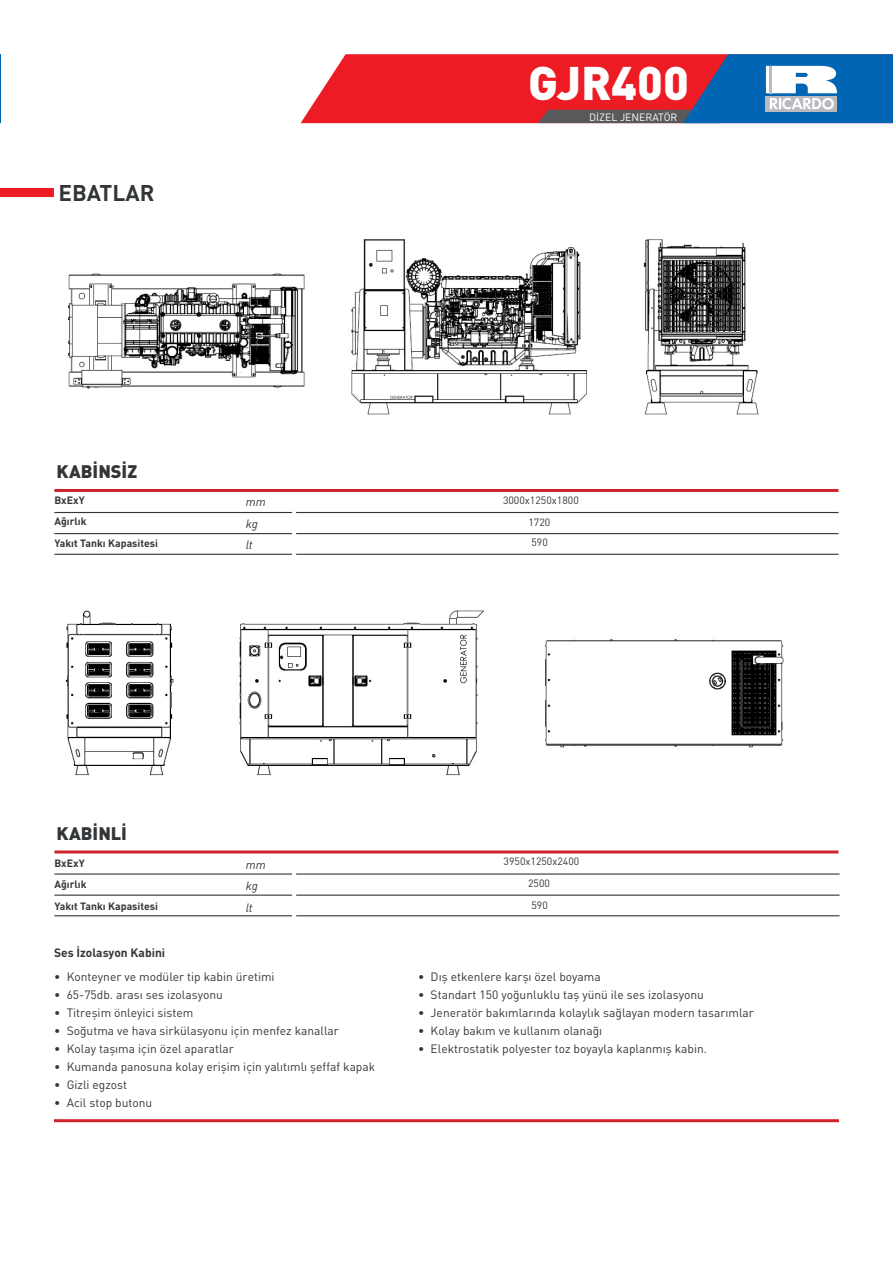
<style>
.page{position:relative;width:893px;height:1263px;background:#fff}
.page>*{position:absolute;margin:0;border:0;box-sizing:border-box;transform-origin:0 0}
.t1{font:900 46.5px "DIN Pro";color:#fff}
.t2{font:700 22.5px "DIN Pro";color:#333638}
.t3{font:900 18px "DIN Pro";color:#333638}
.t4{font:12px "DIN Pro";color:#333638}
.t5{font:700 12px "DIN Pro";color:#333638}
.t6{font:italic 12px "DIN Pro";color:#333638}
.t7{font:700 10.5px "DIN Pro";color:#333638}
.t8{font:10.5px "DIN Pro";color:#333638}
.t9{font:10.5px "DIN Pro";color:#fff}
</style>
<div class="page">
<hr style="left:54px;top:1119px;width:785px;height:3px;background:#d1232a">
<hr style="left:0;top:54px;width:1px;height:69px;background:#0066b3">
<svg style="left:301px;top:54px;width:592px;height:69px;background:#ac4860"></svg>
<hr style="left:770px;top:66px;width:2px;height:27px;background:#b8babd">
<div style="left:0;top:188px;width:54px;height:9px;background:#ed1c24"></div>
<hr style="left:54px;top:489px;width:784px;height:3px;background:#d1232a">
<hr style="left:54px;top:850px;width:784px;height:3px;background:#d1232a">
<hr style="left:54px;top:512px;width:238px;height:1px;background:#333638">
<hr style="left:296px;top:512px;width:542px;height:1px;background:#333638">
<hr style="left:54px;top:533px;width:238px;height:1px;background:#333638">
<hr style="left:296px;top:533px;width:542px;height:1px;background:#333638">
<hr style="left:54px;top:554px;width:238px;height:1px;background:#333638">
<hr style="left:296px;top:554px;width:542px;height:1px;background:#333638">
<hr style="left:54px;top:873px;width:238px;height:1px;background:#333638">
<hr style="left:296px;top:873px;width:544px;height:1px;background:#333638">
<hr style="left:54px;top:894px;width:238px;height:2px;background:#333638">
<hr style="left:296px;top:894px;width:544px;height:2px;background:#333638">
<hr style="left:54px;top:915px;width:238px;height:1px;background:#333638">
<hr style="left:296px;top:915px;width:544px;height:1px;background:#333638">
<img style="left:68px;top:239px;width:691px;height:176px">
<svg style="left:390px;top:396px;width:23px;height:3px"></svg>
<img style="left:65px;top:610px;width:719px;height:166px">
<svg style="left:460px;top:635px;width:7px;height:48px"></svg>
<p class="t2" style="left:59px;top:174px;width:97px">EBATLAR</p>
<p class="t3" style="left:57px;top:456px;width:82px">KABİNSİZ</p>
<p class="t7" style="left:54px;top:491px;width:32px">BxExY</p>
<p class="t7" style="left:54px;top:513px;width:34px">Ağırlık</p>
<p class="t7" style="left:54px;top:535px;width:105px">Yakıt Tankı Kapasitesi</p>
<p class="t6" style="left:246px;top:492px;width:22px">mm</p>
<p class="t6" style="left:246px;top:514px;width:14px">kg</p>
<p class="t6" style="left:246px;top:536px;width:8px">lt</p>
<p class="t1" style="left:528px;top:43px;width:162px">GJR400</p>
<p class="t9" style="left:589px;top:109px;width:90px">DİZEL JENERATÖR</p>
<p class="t8" style="left:503px;top:492px;width:77px">3000x1250x1800</p>
<p class="t8" style="left:528px;top:514px;width:23px">1720</p>
<p class="t8" style="left:531px;top:533px;width:18px">590</p>
<p class="t3" style="left:57px;top:818px;width:72px">KABİNLİ</p>
<p class="t7" style="left:54px;top:854px;width:32px">BxExY</p>
<p class="t7" style="left:54px;top:876px;width:34px">Ağırlık</p>
<p class="t7" style="left:54px;top:897px;width:105px">Yakıt Tankı Kapasitesi</p>
<p class="t6" style="left:246px;top:855px;width:22px">mm</p>
<p class="t6" style="left:246px;top:877px;width:14px">kg</p>
<p class="t6" style="left:246px;top:898px;width:8px">lt</p>
<p class="t5" style="left:54px;top:942px;width:113px">Ses İzolasyon Kabini</p>
<p class="t4" style="left:54px;top:967px;width:222px">• Konteyner ve modüler tip kabin üretimi</p>
<p class="t4" style="left:54px;top:985px;width:170px">• 65-75db. arası ses izolasyonu</p>
<p class="t4" style="left:54px;top:1003px;width:140px">• Titreşim önleyici sistem</p>
<p class="t4" style="left:54px;top:1021px;width:286px">• Soğutma ve hava sirkülasyonu için menfez kanallar</p>
<p class="t4" style="left:54px;top:1039px;width:181px">• Kolay taşıma için özel aparatlar</p>
<p class="t4" style="left:54px;top:1057px;width:322px">• Kumanda panosuna kolay erişim için yalıtımlı şeffaf kapak</p>
<p class="t4" style="left:54px;top:1075px;width:74px">• Gizli egzost</p>
<p class="t4" style="left:54px;top:1093px;width:100px">• Acil stop butonu</p>
<p class="t8" style="left:504px;top:853px;width:77px">3950x1250x2400</p>
<p class="t8" style="left:528px;top:875px;width:23px">2500</p>
<p class="t8" style="left:531px;top:897px;width:18px">590</p>
<p class="t4" style="left:418px;top:967px;width:184px">• Dış etkenlere karşı özel boyama</p>
<p class="t4" style="left:418px;top:985px;width:287px">• Standart 150 yoğunluklu taş yünü ile ses izolasyonu</p>
<p class="t4" style="left:418px;top:1003px;width:337px">• Jeneratör bakımlarında kolaylık sağlayan modern tasarımlar</p>
<p class="t4" style="left:418px;top:1021px;width:185px">• Kolay bakım ve kullanım olanağı</p>
<p class="t4" style="left:418px;top:1039px;width:290px">• Elektrostatik polyester toz boyayla kaplanmış kabin.</p>
</div>
